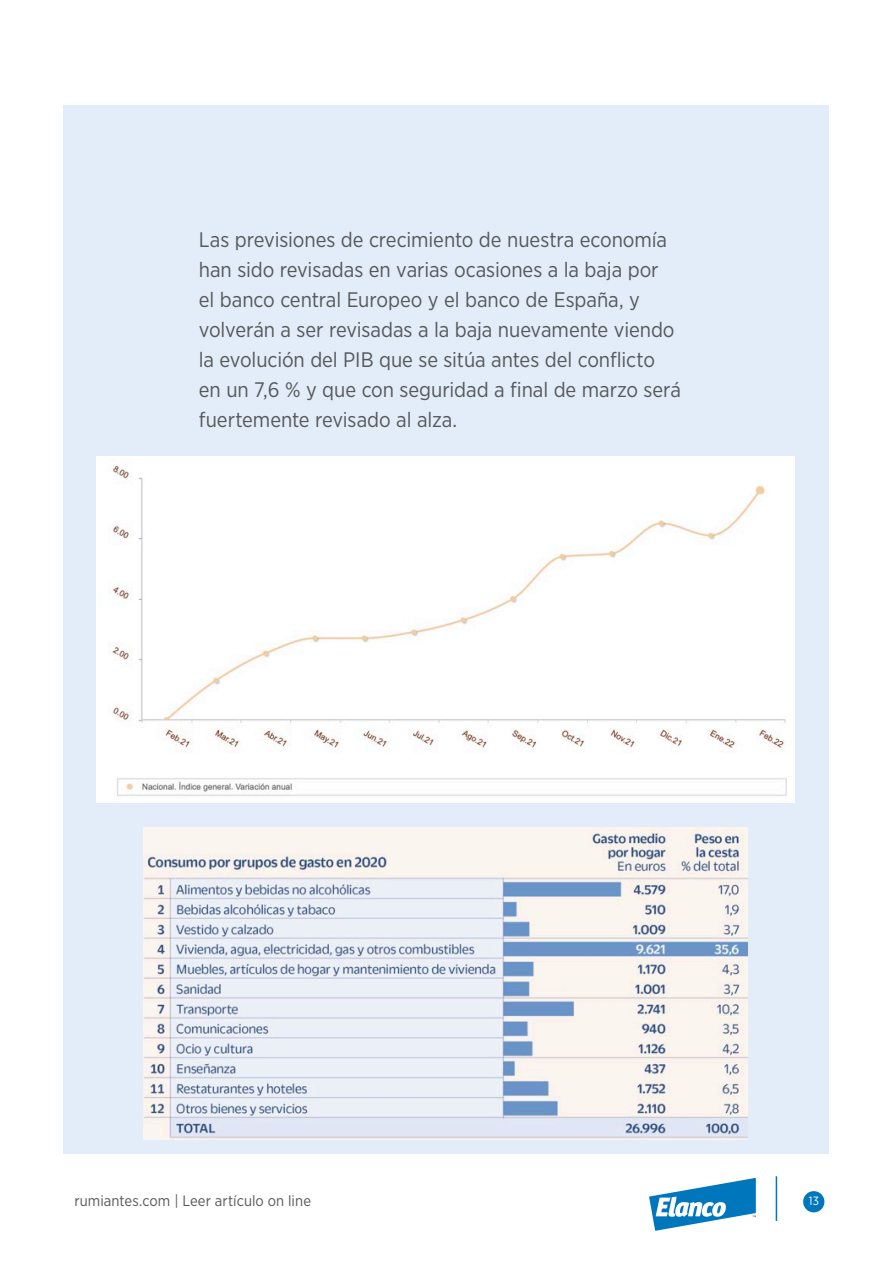
<style>
.page{position:relative;width:893px;height:1263px;background:#fff}
.page>*{position:absolute;margin:0;border:0;box-sizing:border-box;transform-origin:0 0}
.Online_txt{font:21px/30px "Gotham Narrow";letter-spacing:-.005em;color:#56585a}
.t1{font:15px "Gotham Narrow";letter-spacing:.005em;color:#56585a}
.t2{font:12px "Gotham Narrow";color:#fff}
</style>
<div class="page">
<div style="left:64px;top:105px;width:765px;height:1048px;background:#e2edf9"></div>
<div style="left:803px;top:1191px;width:21px;height:21px;background:#0076bc;border-radius:50%"></div>
<hr style="left:776px;top:1176px;width:1px;height:45px;background:#0076bc">
<svg style="left:649px;top:1178px;width:107px;height:53px"></svg>
<div style="left:97px;top:456px;width:697px;height:346px;background:#fff"></div>
<img style="left:144px;top:827px;width:603px;height:313px">
<p class="Online_txt" style="left:199px;top:224px;width:484px">Las previsiones de crecimiento de nuestra economía han sido revisadas en varias ocasiones a la baja por<br>el banco central Europeo y el banco de España, y volverán a ser revisadas a la baja nuevamente viendo la evolución del PIB que se sitúa antes del conflicto en un 7,6 % y que con seguridad a final de marzo será fuertemente revisado al alza.</p>
<p class="t1" style="left:74px;top:1191px;width:238px">rumiantes.com | Leer artículo on line</p>
<p class="t2" style="left:809px;top:1194px;width:12px">13</p>
</div>
